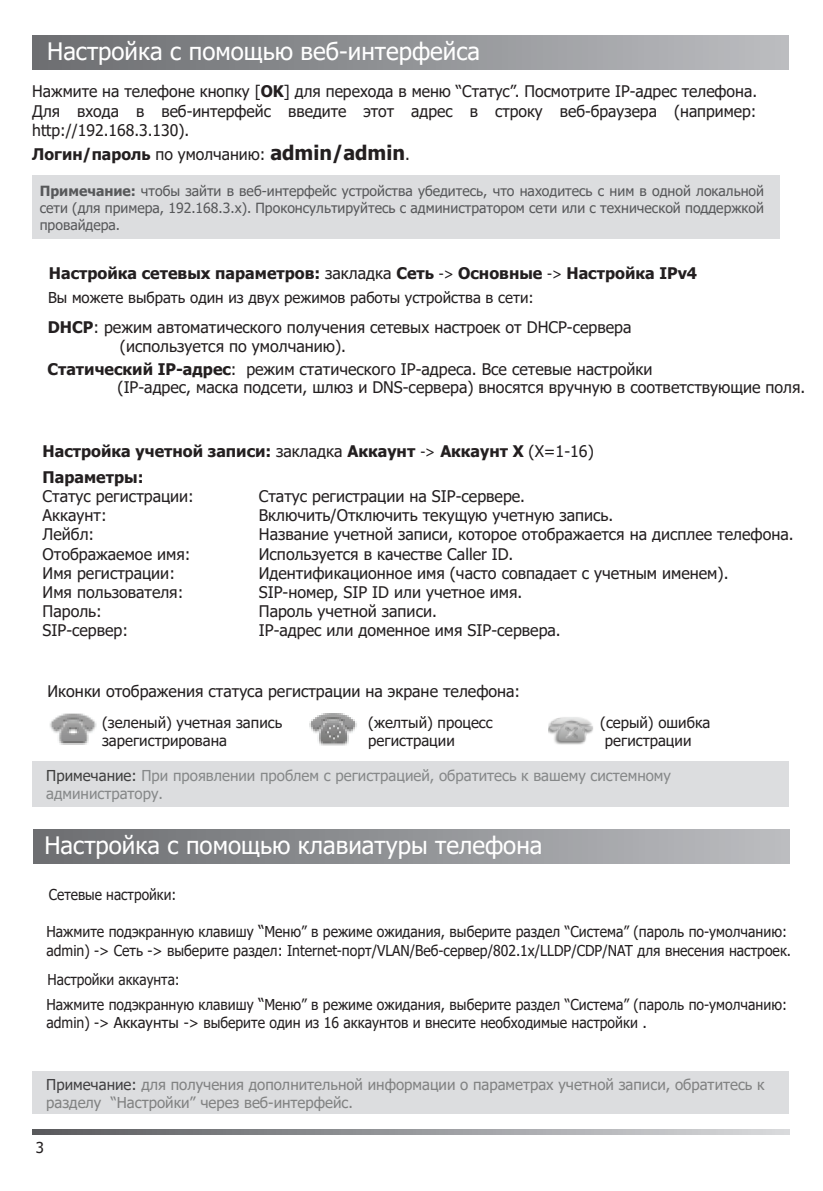
<style>
.page{position:relative;width:823px;height:1191px;background:#fff}
.page>*{position:absolute;margin:0;border:0;box-sizing:border-box;transform-origin:0 0}
.t1{font:24px "Tahoma";color:#fff}
.t2{font:16px/19.2px "Tahoma";color:#231f20}
.t3{font:700 16px/25.2px "Tahoma";color:#231f20}
.t4{font:15px/19.2px "Tahoma";color:#231f20;scale:.93 1}
.t5{font:15px/18px "Tahoma";color:#231f20}
.t6{font:15px/18px "Tahoma";color:#818282}
.t7{font:15px/18px "Tahoma";color:#868889}
.t8{font:15px "Tahoma";color:#231f20;scale:.92 1}
.t9{font:14px/16.8px "Tahoma";color:#57585a;text-align:justify}
.s1{font-weight:700}
.s2{font-weight:700;font-size:20px}
.s3{font-weight:400}
.s4{font-weight:400;font-size:15px}
.s5{color:#3f3f3f}
.s6{font-size:16px}
.s7{color:#414042}
</style>
<div class="page">
<svg style="left:32px;top:1129px;width:756px;height:5px"></svg>
<div style="left:32px;top:36px;width:756px;height:34px;background:linear-gradient(to right,#6b6d70,#bbbcc0)"></div>
<div style="left:32px;top:761px;width:756px;height:45px;background:#dcdddf"></div>
<div style="left:32px;top:1071px;width:756px;height:43px;background:#dcdddf"></div>
<img style="left:50px;top:713px;width:47px;height:31px">
<img style="left:309px;top:713px;width:48px;height:33px">
<div style="left:32px;top:175px;width:747px;height:63px;background:#dcdddf"></div>
<img style="left:548px;top:717px;width:45px;height:28px">
<div style="left:34px;top:830px;width:754px;height:34px;background:linear-gradient(to right,#6b6d70,#bbbcc0)"></div>
<h1 class="t1" style="left:47px;top:35px;width:434px">Настройка с помощью веб-интерфейса</h1>
<p class="t2" style="left:32px;top:83px;width:726px;text-align:justify">Нажмите на телефоне кнопку [<span class="s1">OK</span>] для перехода в меню “Статус”. Посмотрите IP-адрес телефона.<br>Для входа в веб-интерфейс введите этот адрес в строку веб-браузера (например: http://192.168.3.130).</p>
<p class="t2" style="left:32px;top:145px;width:379px"><span class="s1">Логин/пароль</span> по умолчанию: <span class="s2">admin/admin</span>.</p>
<p class="t9" style="left:40px;top:183px;width:725px"><span class="s1">Примечание:</span> чтобы зайти в веб-интерфейс устройства убедитесь, что находитесь с ним в одной локальной сети (для примера, 192.168.3.х). Проконсультируйтесь с администратором сети или с технической поддержкой провайдера.</p>
<p class="t3" style="left:49px;top:262px;width:649px">Настройка сетевых параметров: <span class="s3">закладка</span> Сеть <span class="s4">-&gt;</span> Основные <span class="s4">-&gt;</span> Настройка IPv4</p>
<p class="t5" style="left:48px;top:290px;width:487px">Вы можете выбрать один из двух режимов работы устройства в сети:</p>
<p class="t2" style="left:120px;top:319px;width:513px;text-indent:-72px"><span class="s1">DHCP</span>: режим автоматического получения сетевых настроек от DHCP-сервера (используется по умолчанию).</p>
<p class="t2" style="left:117px;top:361px;width:689px;line-height:18px;text-indent:-70px"><span class="s1">Статический IP-адрес</span>: режим статического IP-адреса. Все сетевые настройки<br>(IP-адрес, маска подсети, шлюз и DNS-сервера) вносятся вручную в соответствующие поля.</p>
<p class="t3" style="left:43px;top:440px;width:552px">Настройка учетной записи: <span class="s3">закладка</span> Аккаунт <span class="s4">-&gt;</span> Аккаунт X <span class="s3">(X=1-16)<br></span>Параметры:</p>
<p class="t2" style="left:43px;top:487px;width:153px">Статус регистрации:</p>
<p class="t2" style="left:259px;top:487px;width:267px">Статус регистрации на SIP-сервере.</p>
<p class="t2" style="left:43px;top:506px;width:66px">Аккаунт:</p>
<p class="t2" style="left:259px;top:506px;width:356px">Включить/Отключить текущую учетную запись.</p>
<p class="t2" style="left:43px;top:526px;width:53px">Лейбл:</p>
<p class="t2" style="left:259px;top:526px;width:536px">Название учетной записи, которое отображается на дисплее телефона.</p>
<p class="t2" style="left:43px;top:545px;width:149px">Отображаемое имя:</p>
<p class="t2" style="left:259px;top:545px;width:256px">Используется в качестве Caller ID.</p>
<p class="t2" style="left:43px;top:564px;width:134px">Имя регистрации:</p>
<p class="t2" style="left:259px;top:564px;width:471px">Идентификационное имя (часто совпадает с учетным именем).</p>
<p class="t2" style="left:43px;top:583px;width:142px">Имя пользователя:</p>
<p class="t2" style="left:259px;top:583px;width:265px">SIP-номер, SIP ID или учетное имя.</p>
<p class="t2" style="left:43px;top:602px;width:61px">Пароль:</p>
<p class="t2" style="left:259px;top:602px;width:179px">Пароль учетной записи.</p>
<p class="t2" style="left:43px;top:622px;width:87px">SIP-сервер:</p>
<p class="t2" style="left:259px;top:622px;width:303px">IP-адрес или доменное имя SIP-сервера.</p>
<p class="t2" style="left:48px;top:682px;width:474px">Иконки отображения статуса регистрации на экране телефона:</p>
<p class="t5" style="left:102px;top:714px;width:181px">(зеленый) учетная запись зарегистрирована</p>
<p class="t5" style="left:368px;top:714px;width:126px">(желтый) процесс регистрации</p>
<p class="t5" style="left:604px;top:714px;width:107px;text-indent:-5px">(серый) ошибка регистрации</p>
<p class="t7" style="left:46px;top:767px;width:626px"><span class="s5">Примечание:</span> При проявлении проблем с регистрацией, обратитесь к вашему системному администратору.</p>
<h1 class="t1" style="left:44px;top:829px;width:499px">Настройка с помощью клавиатуры телефона</h1>
<p class="t8" style="left:49px;top:884px;width:140px">Сетевые настройки:</p>
<p class="t4" style="left:46px;top:922px;width:801px">Нажмите подэкранную клавишу <span class="s6">“</span>Меню” в режиме ожидания, выберите раздел “Система” (пароль по-умолчанию: admin) -&gt; Сеть -&gt; выберите раздел: Internet-порт/VLAN/Веб-сервер/802.1x/LLDP/CDP/NAT для внесения настроек.</p>
<p class="t4" style="left:46px;top:996px;width:797px;line-height:18px">Нажмите подэкранную клавишу <span class="s6">“</span>Меню” в режиме ожидания, выберите раздел “Система” (пароль по-умолчанию: admin) -&gt; Аккаунты -&gt; выберите один из 16 аккаунтов и внесите необходимые настройки .</p>
<p class="t8" style="left:47px;top:969px;width:145px">Настройки аккаунта:</p>
<p class="t6" style="left:46px;top:1076px;width:719px"><span class="s7">Примечание:</span> для получения дополнительной информации о параметрах учетной записи, обратитесь к разделу “Настройки” через веб-интерфейс.</p>
<p class="t5" style="left:36px;top:1139px;width:10px">3</p>
</div>
